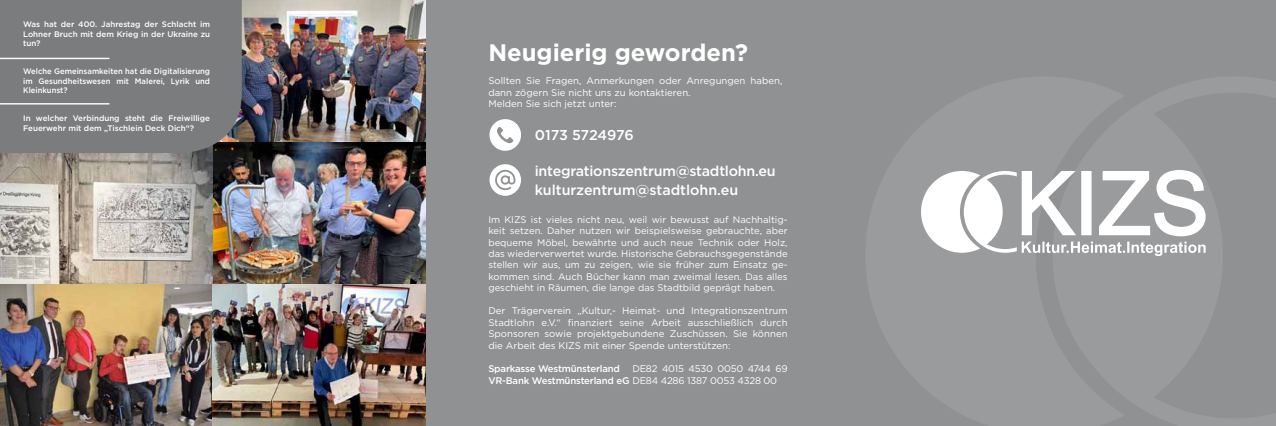
<style>
.page{position:relative;width:1276px;height:426px;background:#fff}
.page>*{position:absolute;margin:0;border:0;box-sizing:border-box;transform-origin:0 0}
.t1{font:700 23.8px "Gotham";color:#fff}
.t2{font:500 14.2px/19.2px "Gotham";letter-spacing:-.015em;color:#fff}
.t3{font:9.6px/11.5px "Gotham";color:#fff}
.t4{font:9.6px/11.5px "Gotham";letter-spacing:-.02em;color:#fff}
.t5{font:500 9.6px "Gotham";letter-spacing:-.02em;color:#fff}
.t6{font:9.5px/11.4px "Gotham";color:#fff;text-align:justify}
.t7{font:500 8px/9.6px "Gotham";color:#fff;text-align:justify}
.t8{font:500 8px/9.6px "Gotham";color:#fff;text-align:justify;scale:.96 1}
.s1{font-weight:500}
</style>
<div class="page">
<div style="left:418px;top:0;width:858px;height:425px;background:#909192"></div>
<img style="left:213px;top:0;width:212px;height:425px">
<img style="left:0;top:153px;width:213px;height:272px">
<div style="left:0;top:0;width:242px;height:153px;background:#7b7c7e"></div>
<hr style="left:0;top:58px;width:109px;height:1px;background:#fff">
<hr style="left:0;top:103px;width:109px;height:1px;background:#fff">
<svg style="left:489px;top:119px;width:32px;height:31px"></svg>
<svg style="left:489px;top:164px;width:32px;height:31px"></svg>
<svg style="left:921px;top:170px;width:284px;height:86px"></svg>
<p class="t7" style="left:23px;top:19px;width:188px">Was hat der 400. Jahrestag der Schlacht im Lohner Bruch mit dem Krieg in der Ukraine zu tun?</p>
<p class="t8" style="left:23px;top:66px;width:196px">Welche Gemeinsamkeiten hat die Digitalisierung im Gesundheitswesen mit Malerei, Lyrik und Kleinkunst?</p>
<p class="t7" style="left:23px;top:113px;width:188px">In welcher Verbindung steht die Freiwillige<br>Feuerwehr mit dem „Tischlein Deck Dich“?</p>
<h1 class="t1" style="left:488px;top:36px;width:261px">Neugierig geworden?</h1>
<p class="t3" style="left:488px;top:75px;width:295px">Sollten Sie Fragen, Anmerkungen oder Anregungen haben, dann zögern Sie nicht uns zu kontaktieren.<br>Melden Sie sich jetzt unter:</p>
<h2 class="t2" style="left:535px;top:125px;width:101px">0173 5724976</h2>
<h2 class="t2" style="left:535px;top:161px;width:242px">integrationszentrum@stadtlohn.eu kulturzentrum@stadtlohn.eu</h2>
<p class="t6" style="left:488px;top:213px;width:301px">Im KIZS ist vieles nicht neu, weil wir bewusst auf Nachhaltig&shy;keit setzen. Daher nutzen wir beispielsweise gebrauchte, aber bequeme Möbel, bewährte und auch neue Technik oder Holz, das wiederverwertet wurde. Historische Gebrauchsgegenstände stellen wir aus, um zu zeigen, wie sie früher zum Einsatz ge&shy;kommen sind. Auch Bücher kann man zweimal lesen. Das alles geschieht in Räumen, die lange das Stadtbild geprägt haben.</p>
<p class="t3" style="left:488px;top:304px;width:301px;text-align:justify">Der Trägerverein „Kultur,- Heimat- und Integrationszentrum Stadtlohn e.V.“ finanziert seine Arbeit ausschließlich durch Sponsoren sowie projektgebundene Zuschüssen. Sie können die Arbeit des KIZS mit einer Spende unterstützen:</p>
<p class="t5" style="left:488px;top:362px;width:133px">Sparkasse Westmünsterland</p>
<p class="t4" style="left:488px;top:362px;width:301px;text-indent:144px">DE82 4015 4530 0050 4744 69<br><span class="s1">VR-Bank Westmünsterland eG</span> DE84 4286 1387 0053 4328 00</p>
</div>
